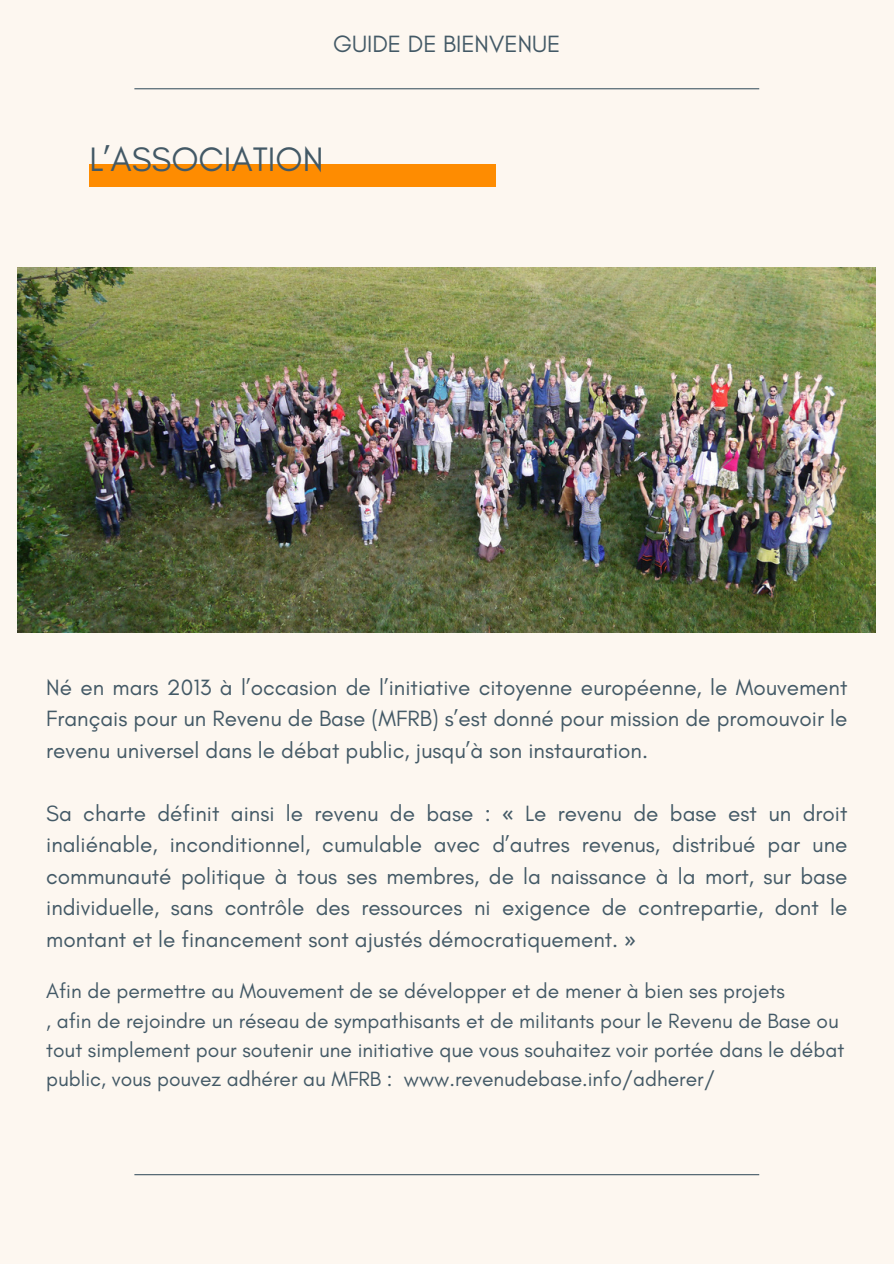
<style>
.page{position:relative;width:894px;height:1264px;background:#fff}
.page>*{position:absolute;margin:0;border:0;box-sizing:border-box;transform-origin:0 0}
.t1{font:34.5px "Glacial Indifference";color:#435966}
.t2{font:24px "Glacial Indifference";color:#435966}
.t3{font:22.5px/31.5px "Glacial Indifference";color:#435966;text-align:justify}
.t4{font:21px/29.2px "Glacial Indifference";color:#435966}
.s1{font-family:"Noto Sans"}
</style>
<div class="page">
<div style="left:0;top:0;width:893px;height:1263px;background:#fdf7f0"></div>
<hr style="left:134px;top:88px;width:625px;height:1px;background:#435966">
<hr style="left:134px;top:1174px;width:625px;height:1px;background:#435966">
<div style="left:89px;top:164px;width:407px;height:22px;background:#fe8c01"></div>
<img style="left:18px;top:267px;width:857px;height:365px">
<h1 class="t2" style="left:333px;top:29px;width:229px">GUIDE DE BIENVENUE</h1>
<p class="t1" style="left:89px;top:138px;width:235px">L’ASSOCIATION</p>
<h3 class="t3" style="left:46px;top:671px;width:802px">Né en mars 2013 à l’occasion de l’initiative citoyenne européenne, le Mouvement Français pour un Revenu de Base (MFRB) s’est donné pour mission de promouvoir le revenu universel dans le débat public, jusqu’à son instauration.</h3>
<h3 class="t3" style="left:46px;top:797px;width:802px">Sa charte définit ainsi le revenu de base : <span class="s1">«</span> Le revenu de base est un droit inaliénable, inconditionnel, cumulable avec d’autres revenus, distribué par une communauté politique à tous ses membres, de la naissance à la mort, sur base individuelle, sans contrôle des ressources ni exigence de contrepartie, dont le montant et le financement sont ajustés démocratiquement. <span class="s1">»</span></h3>
<p class="t4" style="left:46px;top:976px;width:740px">Afin de permettre au Mouvement de se développer et de mener à bien ses projets</p>
<p class="t4" style="left:46px;top:1005px;width:799px">, afin de rejoindre un réseau de sympathisants et de militants pour le Revenu de Base ou tout simplement pour soutenir une initiative que vous souhaitez voir portée dans le débat public, vous pouvez adhérer au MFRB : www.revenudebase.info/adherer/</p>
</div>
